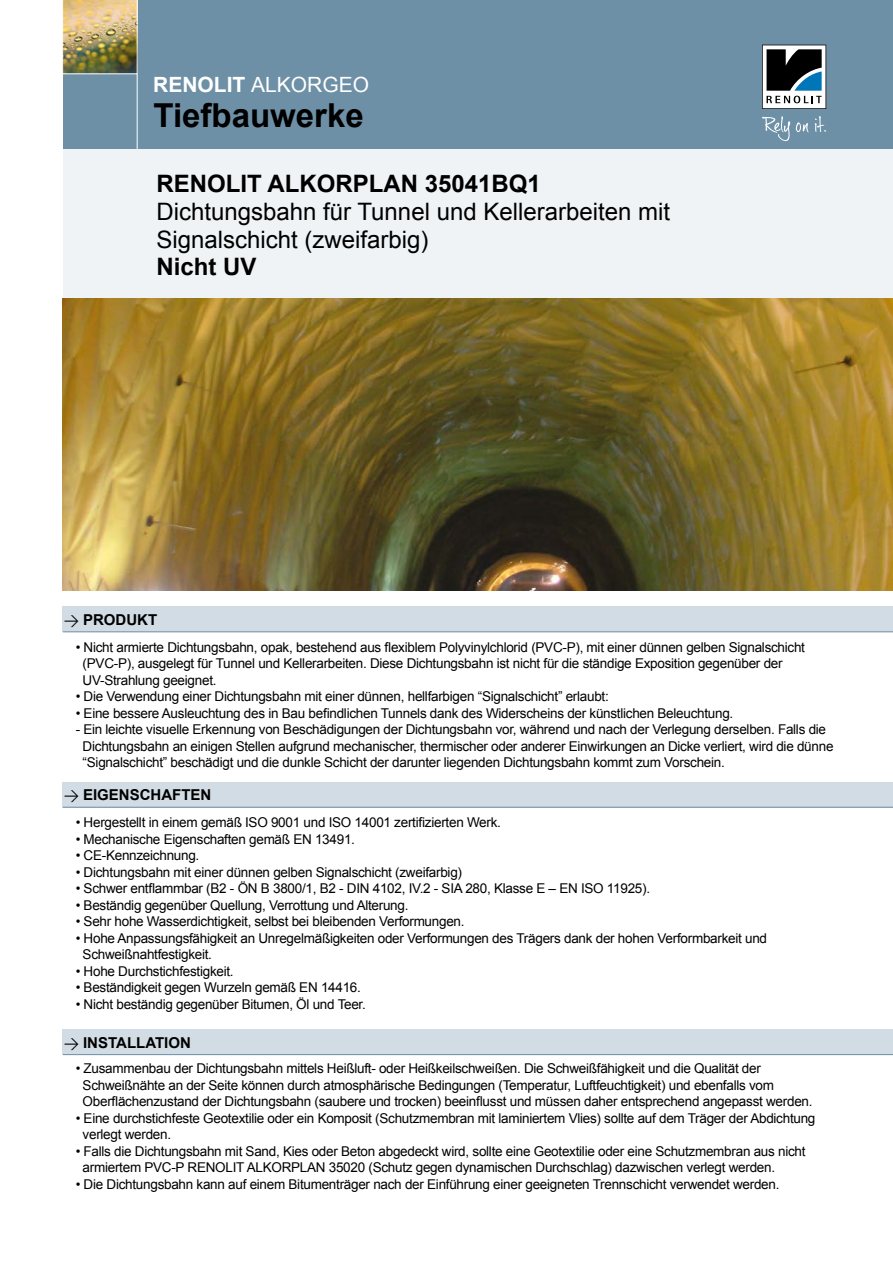
<style>
.page{position:relative;width:893px;height:1263px;background:#fff}
.page>*{position:absolute;margin:0;border:0;box-sizing:border-box;transform-origin:0 0}
.t1{font:700 33px "Arial";color:#000}
.t2{font:24px/27.8px "Arial";color:#000}
.t3{font:700 24px "Arial";color:#000}
.t4{font:21px "Arial";color:#fff}
.t5{font:700 15px "Arial";color:#000}
.t6{font:13.5px/16.5px "Arial";letter-spacing:-.02em;color:#000}
.s1{font-weight:700}
.s2{font-family:"DIN Regular Expert";font-weight:400}
</style>
<div class="page">
<div style="left:63px;top:150px;width:830px;height:150px;background:#eff3f6"></div>
<div style="left:63px;top:0;width:830px;height:149px;background:#6e90a6"></div>
<svg style="left:762px;top:45px;width:64px;height:64px;background:#6d777c"></svg>
<svg style="left:796px;top:122px;width:13px;height:10px"></svg>
<svg style="left:815px;top:116px;width:11px;height:16px"></svg>
<svg style="left:762px;top:116px;width:28px;height:25px"></svg>
<img style="left:62px;top:0;width:76px;height:74px">
<hr style="left:137px;top:74px;width:1px;height:75px;background:#fff">
<div style="left:63px;top:606px;width:830px;height:26px;background:#d1dce4"></div>
<div style="left:63px;top:1029px;width:830px;height:26px;background:#d1dce4"></div>
<hr style="left:63px;top:631px;width:830px;height:1px;background:#6e90a6">
<div style="left:63px;top:782px;width:830px;height:25px;background:#d1dce4"></div>
<hr style="left:63px;top:807px;width:830px;height:1px;background:#6e90a6">
<hr style="left:63px;top:1054px;width:830px;height:1px;background:#6e90a6">
<img style="left:63px;top:299px;width:830px;height:292px">
<h3 class="t4" style="left:153px;top:71px;width:217px"><span class="s1">RENOLIT</span> ALKORGEO</h3>
<h1 class="t1" style="left:153px;top:94px;width:212px">Tiefbauwerke</h1>
<h2 class="t3" style="left:156px;top:168px;width:386px">RENOLIT ALKORPLAN 35041BQ1</h2>
<h2 class="t2" style="left:156px;top:198px;width:515px">Dichtungsbahn für Tunnel und Kellerarbeiten mit<br>Signalschicht (zweifarbig)</h2>
<h2 class="t3" style="left:156px;top:251px;width:102px">Nicht UV</h2>
<p class="t5" style="left:64px;top:609px;width:95px"><span class="s2">W</span> PRODUKT</p>
<p class="t6" style="left:83px;top:639px;width:724px;text-indent:-7px">• Nicht armierte Dichtungsbahn, opak, bestehend aus flexiblem Polyvinylchlorid (PVC-P), mit einer dünnen gelben Signalschicht (PVC-P), ausgelegt für Tunnel und Kellerarbeiten. Diese Dichtungsbahn ist nicht für die ständige Exposition gegenüber der<br>UV-Strahlung geeignet.</p>
<p class="t6" style="left:76px;top:688px;width:535px">• Die Verwendung einer Dichtungsbahn mit einer dünnen, hellfarbigen “Signalschicht” erlaubt:</p>
<p class="t6" style="left:76px;top:705px;width:659px">• Eine bessere Ausleuchtung des in Bau befindlichen Tunnels dank des Widerscheins der künstlichen Beleuchtung.</p>
<p class="t6" style="left:83px;top:721px;width:752px;text-indent:-7px">- Ein leichte visuelle Erkennung von Beschädigungen der Dichtungsbahn vor, während und nach der Verlegung derselben. Falls die<br>Dichtungsbahn an einigen Stellen aufgrund mechanischer, thermischer oder anderer Einwirkungen an Dicke verliert, wird die dünne “Signalschicht” beschädigt und die dunkle Schicht der darunter liegenden Dichtungsbahn kommt zum Vorschein.</p>
<p class="t5" style="left:64px;top:784px;width:149px"><span class="s2">W</span> EIGENSCHAFTEN</p>
<p class="t6" style="left:76px;top:814px;width:427px">• Hergestellt in einem gemäß ISO 9001 und ISO 14001 zertifizierten Werk.</p>
<p class="t6" style="left:76px;top:831px;width:281px">• Mechanische Eigenschaften gemäß EN 13491.</p>
<p class="t6" style="left:76px;top:847px;width:125px">• CE-Kennzeichnung.</p>
<p class="t6" style="left:76px;top:864px;width:388px">• Dichtungsbahn mit einer dünnen gelben Signalschicht (zweifarbig)</p>
<p class="t6" style="left:76px;top:880px;width:576px">• Schwer entflammbar (B2 - ÖN B 3800/1, B2 - DIN 4102, IV.2 - SIA 280, Klasse E – EN ISO 11925).</p>
<p class="t6" style="left:76px;top:897px;width:334px">• Beständig gegenüber Quellung, Verrottung und Alterung.</p>
<p class="t6" style="left:76px;top:913px;width:390px">• Sehr hohe Wasserdichtigkeit, selbst bei bleibenden Verformungen.</p>
<p class="t6" style="left:83px;top:930px;width:686px;text-indent:-7px">• Hohe Anpassungsfähigkeit an Unregelmäßigkeiten oder Verformungen des Trägers dank der hohen Verformbarkeit und<br>Schweißnahtfestigkeit.</p>
<p class="t6" style="left:76px;top:963px;width:159px">• Hohe Durchstichfestigkeit.</p>
<p class="t6" style="left:76px;top:979px;width:287px">• Beständigkeit gegen Wurzeln gemäß EN 14416.</p>
<p class="t6" style="left:76px;top:996px;width:292px">• Nicht beständig gegenüber Bitumen, Öl und Teer.</p>
<p class="t5" style="left:64px;top:1032px;width:101px"><span class="s2">W</span> Installation</p>
<p class="t6" style="left:83px;top:1060px;width:731px;text-indent:-7px">• Zusammenbau der Dichtungsbahn mittels Heißluft- oder Heißkeilschweißen. Die Schweißfähigkeit und die Qualität der<br>Schweißnähte an der Seite können durch atmosphärische Bedingungen (Temperatur, Luftfeuchtigkeit) und ebenfalls vom<br>Oberflächenzustand der Dichtungsbahn (saubere und trocken) beeinflusst und müssen daher entsprechend angepasst werden.</p>
<p class="t6" style="left:83px;top:1110px;width:734px;text-indent:-7px">• Eine durchstichfeste Geotextilie oder ein Komposit (Schutzmembran mit laminiertem Vlies) sollte auf dem Träger der Abdichtung verlegt werden.</p>
<p class="t6" style="left:83px;top:1143px;width:724px;text-indent:-7px">• Falls die Dichtungsbahn mit Sand, Kies oder Beton abgedeckt wird, sollte eine Geotextilie oder eine Schutzmembran aus nicht armiertem PVC-P RENOLIT ALKORPLAN 35020 (Schutz gegen dynamischen Durchschlag) dazwischen verlegt werden.</p>
<p class="t6" style="left:76px;top:1176px;width:705px">• Die Dichtungsbahn kann auf einem Bitumenträger nach der Einführung einer geeigneten Trennschicht verwendet werden.</p>
</div>
